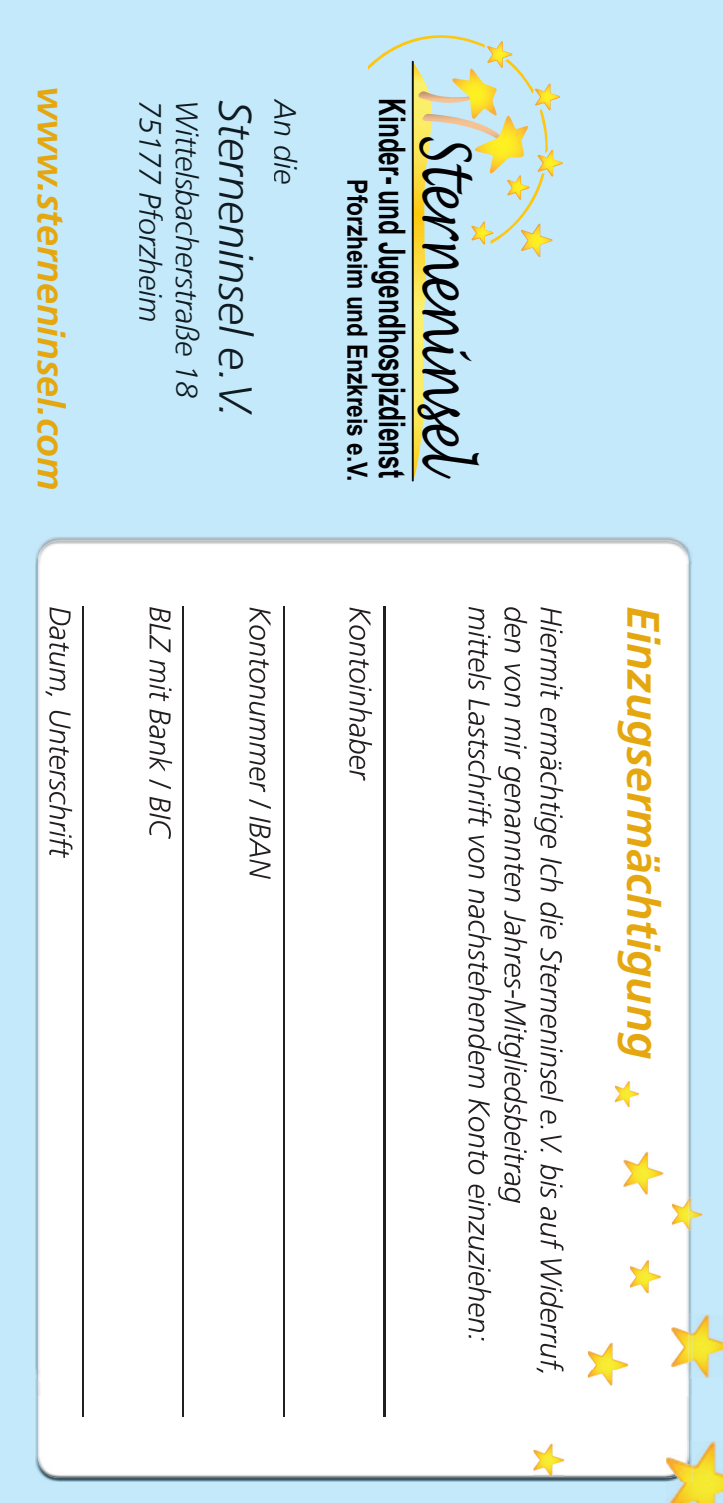
<style>
.page{position:relative;width:723px;height:1503px;background:#fff}
.page>*{position:absolute;margin:0;border:0;box-sizing:border-box;transform-origin:0 0}
.t1{font:italic 66px "Lucida Handwriting";color:#000003;scale:.72 1}
.t2{font:italic 300 46px "Frutiger";color:#0f1a21}
.t3{font:italic 700 45px "Frutiger";color:#e5a710}
.t4{font:italic 700 37.75px "Frutiger";color:#e5a710}
.t5{font:700 36.75px "Arial";color:#000003;scale:.66 1}
.t6{font:italic 300 30.5px "Frutiger";color:#0f1a21}
.t7{font:700 27.75px "Arial";color:#000003;scale:.81 1}
</style>
<div class="page">
<div style="left:0;top:0;width:723px;height:1502px;background:#c3e9fa"></div>
<div style="left:38px;top:1396px;width:650px;height:81px;background:#fff"></div>
<img style="left:35px;top:1378px;width:657px;height:18px">
<div style="left:38px;top:1197px;width:650px;height:196px;background:#fff"></div>
<div style="left:35px;top:537px;width:656px;height:660px;background:#fff"></div>
<img style="left:39px;top:540px;width:647px;height:16px">
<img style="left:35px;top:564px;width:3px;height:805px">
<img style="left:688px;top:556px;width:4px;height:813px">
<svg style="left:686px;top:551px;width:3px;height:10px"></svg>
<div style="left:38px;top:556px;width:650px;height:8px;background:#fff"></div>
<svg style="left:35px;top:1369px;width:4px;height:9px"></svg>
<svg style="left:368px;top:35px;width:195px;height:447px"></svg>
<hr style="left:412px;top:61px;width:2px;height:420px;background:#0e1010">
<img style="left:692px;top:1314px;width:31px;height:63px">
<img style="left:671px;top:1314px;width:17px;height:63px">
<svg style="left:688px;top:1369px;width:4px;height:9px"></svg>
<img style="left:588px;top:1342px;width:40px;height:43px">
<img style="left:630px;top:1260px;width:31px;height:33px">
<img style="left:533px;top:1443px;width:31px;height:33px">
<img style="left:666px;top:1441px;width:57px;height:61px">
<img style="left:666px;top:1440px;width:26px;height:41px">
<img style="left:666px;top:1440px;width:22px;height:37px">
<img style="left:672px;top:1197px;width:31px;height:33px">
<img style="left:623px;top:1151px;width:41px;height:43px">
<img style="left:615px;top:1081px;width:24px;height:26px">
<img style="left:384px;top:606px;width:1px;height:763px">
<svg style="left:384px;top:1369px;width:1px;height:47px"></svg>
<img style="left:349px;top:607px;width:23px;height:173px">
<img style="left:249px;top:607px;width:22px;height:272px">
<img style="left:149px;top:607px;width:23px;height:232px">
<img style="left:46px;top:607px;width:26px;height:251px">
<img style="left:283px;top:606px;width:1px;height:763px">
<svg style="left:283px;top:1369px;width:1px;height:47px"></svg>
<img style="left:183px;top:606px;width:1px;height:763px">
<svg style="left:183px;top:1369px;width:1px;height:47px"></svg>
<img style="left:82px;top:606px;width:1px;height:763px">
<svg style="left:82px;top:1369px;width:1px;height:47px"></svg>
<img style="left:534px;top:607px;width:29px;height:762px">
<img style="left:534px;top:1369px;width:29px;height:7px">
<img style="left:498px;top:607px;width:29px;height:604px">
<img style="left:468px;top:607px;width:23px;height:733px">
<p class="t4" style="left:73px;top:86px;width:406px;rotate:90deg">www.sterneninsel.com</p>
<p class="t6" style="left:167px;top:100px;width:224px;rotate:90deg">75177 Pforzheim</p>
<p class="t6" style="left:204px;top:100px;width:300px;rotate:90deg">Wittelsbacherstraße 18</p>
<h2 class="t2" style="left:262px;top:100px;width:320px;rotate:90deg">Sterneninsel e.V.</h2>
<p class="t6" style="left:302px;top:100px;width:86px;rotate:90deg">An die</p>
<p class="t5" style="left:416px;top:98px;width:576px;rotate:90deg">Kinder- und Jugendhospizdienst</p>
<p class="t7" style="left:376px;top:179px;width:374px;rotate:90deg">Pforzheim und Enzkreis e.V.</p>
<h1 class="t1" style="left:486px;top:134px;width:480px;rotate:90deg">S terneninsel</h1>
<h3 class="t3" style="left:670px;top:606px;width:454px;rotate:90deg">Einzugsermächtigung</h3>
</div>
